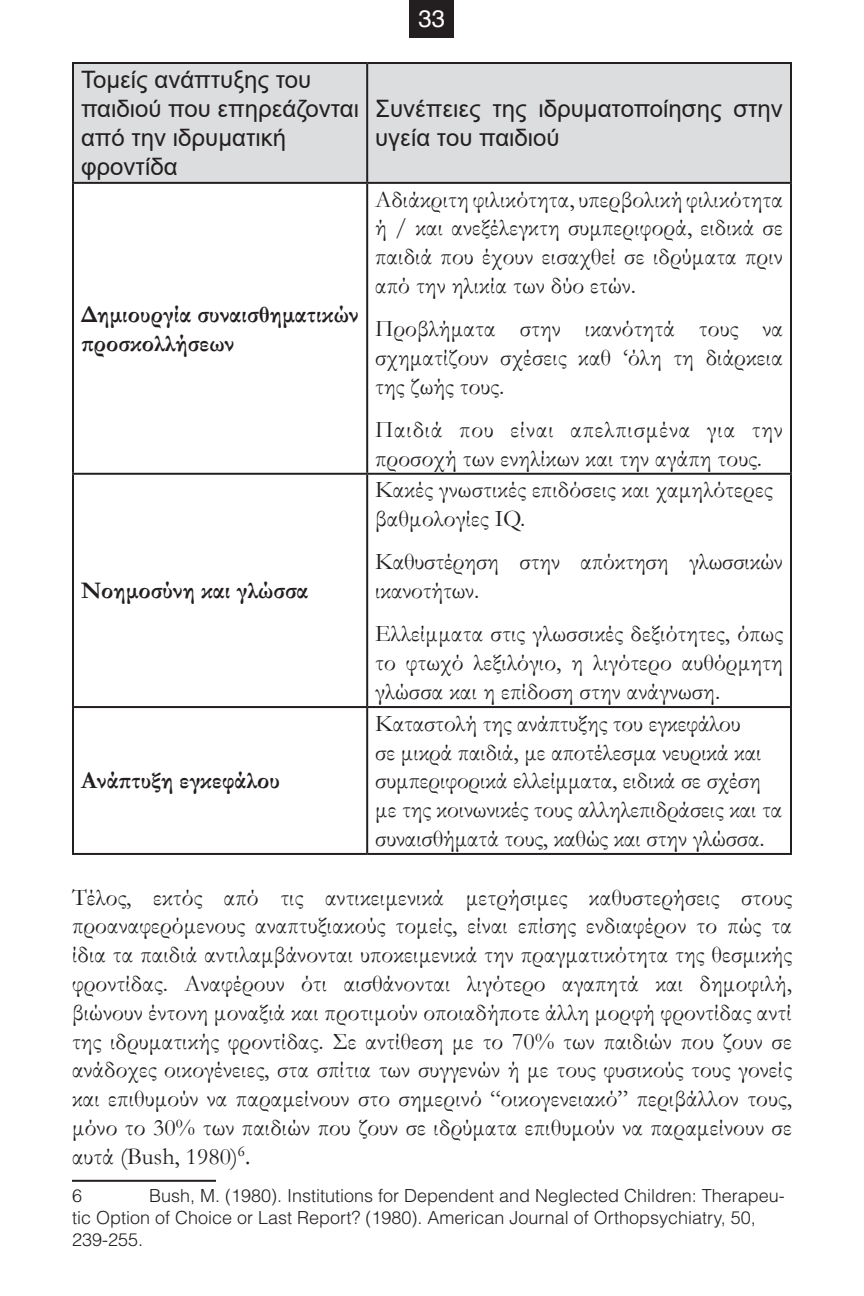
<style>
.page{position:relative;width:864px;height:1296px;background:#fff}
.page>*{position:absolute;margin:0;border:0;box-sizing:border-box;transform-origin:0 0}
.t1{font:24px/28.8px "Garamond";color:#231f20;text-align:justify}
.t2{font:24px/28.8px "Arial";color:#231f20}
.t3{font:700 24px/28.8px "Garamond";color:#231f20}
.t4{font:24px "Helvetica";color:#fff}
.t5{font:300 18px/21.6px "Helvetica LT Std";color:#231f20}
.s1{font-family:"Adobe Garamond Pro"}
</style>
<div class="page">
<div style="left:410px;top:0;width:44px;height:37px;background:#231f20"></div>
<div style="left:74px;top:64px;width:716px;height:118px;background:#dcddde"></div>
<hr style="left:72px;top:184px;width:2px;height:289px;background:#231f20">
<hr style="left:366px;top:184px;width:2px;height:289px;background:#231f20">
<hr style="left:790px;top:184px;width:2px;height:289px;background:#231f20">
<hr style="left:72px;top:473px;width:295px;height:2px;background:#231f20">
<hr style="left:72px;top:475px;width:2px;height:231px;background:#231f20">
<hr style="left:367px;top:473px;width:425px;height:2px;background:#231f20">
<hr style="left:366px;top:475px;width:2px;height:231px;background:#231f20">
<hr style="left:790px;top:475px;width:2px;height:231px;background:#231f20">
<hr style="left:72px;top:706px;width:295px;height:2px;background:#231f20">
<hr style="left:72px;top:708px;width:2px;height:145px;background:#231f20">
<hr style="left:367px;top:706px;width:425px;height:2px;background:#231f20">
<hr style="left:366px;top:708px;width:2px;height:145px;background:#231f20">
<hr style="left:790px;top:708px;width:2px;height:145px;background:#231f20">
<hr style="left:72px;top:853px;width:295px;height:2px;background:#231f20">
<hr style="left:367px;top:853px;width:425px;height:2px;background:#231f20">
<hr style="left:72px;top:62px;width:295px;height:2px;background:#231f20">
<hr style="left:72px;top:64px;width:2px;height:118px;background:#231f20">
<hr style="left:367px;top:62px;width:425px;height:2px;background:#231f20">
<hr style="left:366px;top:64px;width:2px;height:118px;background:#231f20">
<hr style="left:790px;top:64px;width:2px;height:118px;background:#231f20">
<hr style="left:72px;top:182px;width:295px;height:2px;background:#231f20">
<hr style="left:367px;top:182px;width:425px;height:2px;background:#231f20">
<hr style="left:72px;top:1180px;width:144px;height:2px;background:#231f20">
<p class="t4" style="left:419px;top:0;width:28px">33</p>
<p class="t2" style="left:81px;top:65px;width:280px">Τομείς ανάπτυξης του παιδιού που επηρεάζονται από την ιδρυματική φροντίδα</p>
<p class="t3" style="left:81px;top:300px;width:279px">Δημιουργία συναισθηματικών προσκολλήσεων</p>
<p class="t3" style="left:81px;top:576px;width:229px">Νοημοσύνη και γλώσσα</p>
<p class="t2" style="left:375px;top:94px;width:409px">Συνέπειες της ιδρυματοποίησης στην υγεία του παιδιού</p>
<p class="t1" style="left:375px;top:184px;width:409px">Αδιάκριτη φιλικότητα, υπερβολική φιλικότητα ή / και ανεξέλεγκτη συμπεριφορά, ειδικά σε παιδιά που έχουν εισαχθεί σε ιδρύματα πριν από την ηλικία των δύο ετών.</p>
<p class="t1" style="left:375px;top:314px;width:409px">Προβλήματα στην ικανότητά τους να σχηματίζουν σχέσεις καθ ‘όλη τη διάρκεια της ζωής τους.</p>
<p class="t1" style="left:375px;top:414px;width:409px">Παιδιά που είναι απελπισμένα για την προσοχή των ενηλίκων και την αγάπη τους.</p>
<p class="t1" style="left:375px;top:475px;width:399px">Κακές γνωστικές επιδόσεις και χαμηλότερες βαθμολογίες IQ.</p>
<p class="t1" style="left:375px;top:547px;width:409px">Καθυστέρηση στην απόκτηση γλωσσικών ικανοτήτων.</p>
<p class="t1" style="left:375px;top:619px;width:409px">Ελλείμματα στις γλωσσικές δεξιότητες, όπως το φτωχό λεξιλόγιο, η λιγότερο αυθόρμητη γλώσσα και η επίδοση στην ανάγνωση.</p>
<p class="t1" style="left:375px;top:708px;width:409px;text-align:left">Καταστολή της ανάπτυξης του εγκεφάλου<br>σε μικρά παιδιά, με αποτέλεσμα νευρικά και συμπεριφορικά ελλείμματα, ειδικά σε σχέση με της κοινωνικές τους αλληλεπιδράσεις και τα συναισθήματά τους, καθώς και στην γλώσσα.</p>
<p class="t1" style="left:72px;top:882px;width:722px">Τέλος, εκτός από τις αντικειμενικά μετρήσιμες καθυστερήσεις στους προαναφερόμενους αναπτυξιακούς τομείς, είναι επίσης ενδιαφέρον το πώς τα ίδια τα παιδιά αντιλαμβάνονται υποκειμενικά την πραγματικότητα της θεσμικής φροντίδας. Αναφέρουν ότι αισθάνονται λιγότερο αγαπητά και δημοφιλή, βιώνουν έντονη μοναξιά και προτιμούν οποιαδήποτε άλλη μορφή φροντίδας αντί της ιδρυματικής φροντίδας. Σε αντίθεση με το 70% των παιδιών που ζουν σε ανάδοχες οικογένειες, στα σπίτια των συγγενών ή με τους φυσικούς τους γονείς και επιθυμούν να παραμείνουν στο σημερινό “οικογενειακό” περιβάλλον τους, μόνο το 30% των παιδιών που ζουν σε ιδρύματα επιθυμούν να παραμείνουν σε αυτά (Bush, 1980)<sup>6</sup><span class="s1">.</span></p>
<p class="t5" style="left:72px;top:1185px;width:12px">6</p>
<p class="t3" style="left:81px;top:766px;width:200px">Ανάπτυξη εγκεφάλου</p>
<p class="t5" style="left:72px;top:1185px;width:714px;text-indent:77px">Bush, M. (1980). Institutions for Dependent and Neglected Children: Therapeu&shy;tic Option of Choice or Last Report? (1980). American Journal of Orthopsychiatry, 50,<br>239-255.</p>
</div>
